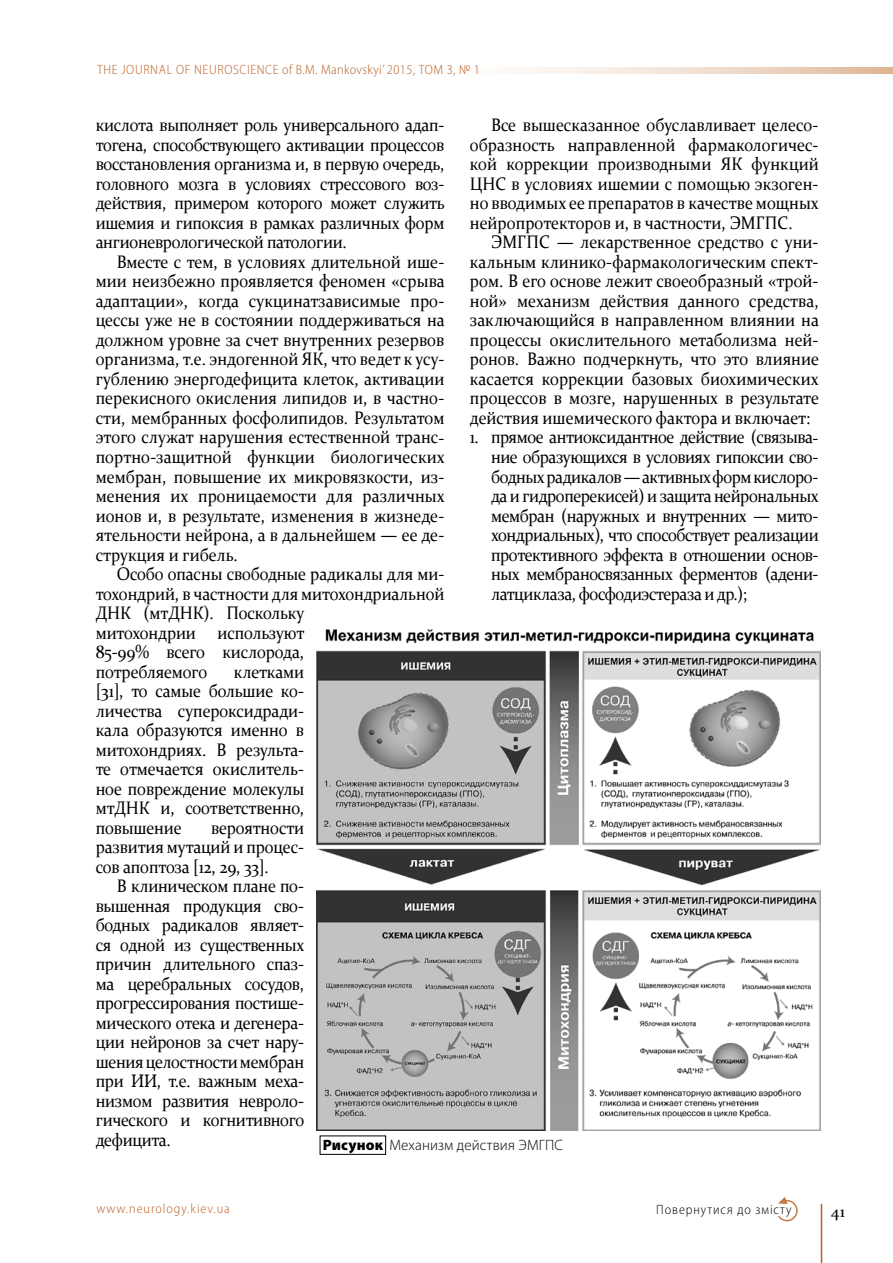
<style>
.page{position:relative;width:893px;height:1263px;background:#fff}
.page>*{position:absolute;margin:0;border:0;box-sizing:border-box;transform-origin:0 0}
.t1{font:18.15px/19.5px "Constantia";letter-spacing:-.01em;color:#000;text-align:justify;scale:.91 1}
.t2{font:16.5px "Constantia";color:#000}
.t3{font:300 15px "Myriad Pro";letter-spacing:.01em;color:#000}
.t4{font:300 semi-condensed 13.5px "Myriad Pro";letter-spacing:.05em;color:#ba6127}
.t5{font:300 semi-condensed 13.5px "Myriad Pro";letter-spacing:.07em;color:#ba6127}
.t6{font:300 semi-condensed 13.5px "Myriad Pro";letter-spacing:.07em;color:#000}
.s1{font-weight:900}
</style>
<div class="page">
<hr style="left:821px;top:1204px;width:1px;height:59px;background:#ba6127">
<svg style="left:510px;top:68px;width:383px;height:5px"></svg>
<svg style="left:778px;top:1197px;width:20px;height:25px"></svg>
<img style="left:317px;top:629px;width:503px;height:501px">
<p class="t4" style="left:97px;top:62px;width:384px">THE JOURNAL OF NEUROSCIENCE of B.M. Mankovskyi’ 2015, ТОМ 3, № 1</p>
<p class="t1" style="left:470px;top:115px;width:385px;text-indent:21px">Все вышесказанное обуславливает целесо&shy;образность направленной фармакологичес&shy;кой коррекции производными ЯК функций ЦНС в условиях ишемии с помощью экзоген&shy;но вводимых ее препаратов в качестве мощных нейропротекторов и, в частности, ЭМГПС.</p>
<p class="t1" style="left:470px;top:232px;width:385px;text-indent:21px">ЭМГПС — лекарственное средство с уни&shy;кальным клинико-фармакологическим спект&shy;ром. В его основе лежит своеобразный «трой&shy;ной» механизм действия данного средства, заключающийся в направленном влиянии на процессы окислительного метаболизма ней&shy;ронов. Важно подчеркнуть, что это влияние касается коррекции базовых биохимических процессов в мозге, нарушенных в результате действия ишемического фактора и включает:</p>
<p class="t1" style="left:491px;top:427px;width:362px;text-indent:-21px">1. прямое антиоксидантное действие (связыва&shy;ние образующихся в условиях гипоксии сво&shy;бодных радикалов — активных форм кислоро&shy;да и гидроперекисей) и защита нейрональных мембран (наружных и внутренних — мито&shy;хондриальных), что способствует реализации протективного эффекта в отношении основ&shy;ных мембраносвязанных ферментов (адени&shy;латциклаза, фосфодиэстераза и др.);</p>
<p class="t1" style="left:96px;top:115px;width:385px">кислота выполняет роль универсального адап&shy;тогена, способствующего активации процессов восстановления организма и, в первую очередь, головного мозга в условиях стрессового воз&shy;действия, примером которого может служить ишемия и гипоксия в рамках различных форм ангионеврологической патологии.</p>
<p class="t1" style="left:96px;top:251px;width:385px;text-indent:21px">Вместе с тем, в условиях длительной ише&shy;мии неизбежно проявляется феномен «срыва адаптации», когда сукцинатзависимые про&shy;цессы уже не в состоянии поддерживаться на должном уровне за счет внутренних резервов организма, т.е. эндогенной ЯК, что ведет к усу&shy;гублению энергодефицита клеток, активации перекисного окисления липидов и, в частно&shy;сти, мембранных фосфолипидов. Результатом этого служат нарушения естественной транс&shy;портно-защитной функции биологических мембран, повышение их микровязкости, из&shy;менения их проницаемости для различных ионов и, в результате, изменения в жизнеде&shy;ятельности нейрона, а в дальнейшем — ее де&shy;струкция и гибель.</p>
<p class="t1" style="left:96px;top:563px;width:385px;text-align:left;text-indent:21px">Особо опасны свободные радикалы для ми&shy;тохондрий, в частности для митохондриальной<br>ДНК (мтДНК). Поскольку<br>митохондрии используют<br>85-99% всего кислорода,<br>потребляемого</p>
<p class="t1" style="left:96px;top:661px;width:231px;text-indent:138px">клетками [31], то самые большие ко&shy;личества супероксидради&shy;кала образуются именно в митохондриях. В результа&shy;те отмечается окислитель&shy;ное повреждение молекулы мтДНК и, соответственно, повышение</p>
<p class="t1" style="left:96px;top:817px;width:231px;text-indent:115px">вероятности развития мутаций и процес&shy;сов апоптоза [12, 29, 33].</p>
<p class="t1" style="left:96px;top:875px;width:231px;text-indent:21px">В клиническом плане по&shy;вышенная продукция сво&shy;бодных радикалов являет&shy;ся одной из существенных причин длительного спаз&shy;ма церебральных сосудов, прогрессирования постише&shy;мического отека и дегенера&shy;ции нейронов за счет нару&shy;шения целостности мембран при ИИ, т.е. важным меха&shy;низмом развития невроло&shy;гического и когнитивного дефицита.</p>
<p class="t3" style="left:323px;top:1136px;width:242px"><span class="s1">Рисунок</span> Механизм действия ЭМГПС</p>
<p class="t5" style="left:96px;top:1201px;width:135px">www.neurology.kiev.ua</p>
<p class="t2" style="left:831px;top:1200px;width:15px">41</p>
<p class="t6" style="left:656px;top:1202px;width:137px">Повернутися до змісту</p>
</div>
